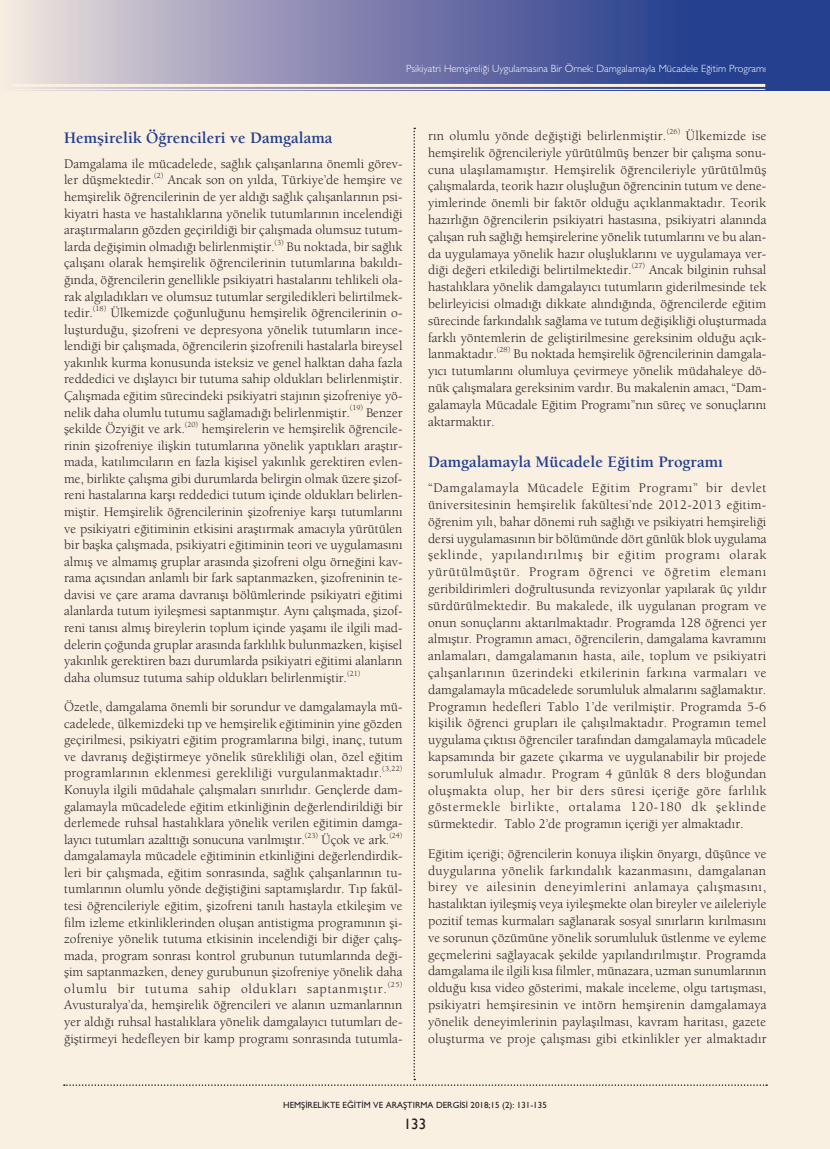
<style>
.page{position:relative;width:830px;height:1149px;background:#fff}
.page>*{position:absolute;margin:0;border:0;box-sizing:border-box;transform-origin:0 0}
.t1{font:16.5px "Berkeley Bold Tr";color:#253f8e}
.t2{font:15px "Gill Sans";color:#231f20}
.t3{font:13.5px/16.5px "Berkeley Book Tr";color:#231f20;text-align:justify}
.t4{font:10.5px "Gill Sans Light Tr";color:#fff}
.t5{font:9px "Gill Sans Normal Tr";color:#231f20}
.t6{font:7.8px "Berkeley Book Tr";color:#231f20}
</style>
<div class="page">
<div style="left:0;top:0;width:829px;height:1148px;background:#f9f0e2"></div>
<svg style="left:23px;top:0;width:806px;height:90px;background:#747aab"></svg>
<hr style="left:13px;top:84px;width:751px;height:3px;background:#f9f0e2">
<hr style="left:13px;top:89px;width:751px;height:1px;background:#f9f0e2">
<p class="t4" style="left:406px;top:62px;width:361px">Psikiyatri Hemşireliği Uygulamasına Bir Örnek: Damgalamayla Mücadele Eğitim Programı</p>
<p class="t1" style="left:64px;top:128px;width:270px">Hemşirelik Öğrencileri ve Damgalama</p>
<p class="t3" style="left:64px;top:155px;width:340px">Damgalama ile mücadelede, sağlık çalışanlarına önemli görev&shy;ler düşmektedir.</p>
<p class="t6" style="left:154px;top:171px;width:11px">(2)</p>
<p class="t3" style="left:64px;top:172px;width:340px;text-indent:103px">Ancak son on yılda, Türkiye’de hemşire ve hemşirelik öğrencilerinin de yer aldığı sağlık çalışanlarının psi&shy;kiyatri hasta ve hastalıklarına yönelik tutumlarının incelendiği araştırmaların gözden geçirildiği bir çalışmada olumsuz tutum&shy;larda değişimin olmadığı belirlenmiştir.</p>
<p class="t6" style="left:274px;top:237px;width:11px">(3)</p>
<p class="t3" style="left:64px;top:238px;width:340px;text-indent:222px">Bu noktada, bir sağlık çalışanı olarak hemşirelik öğrencilerinin tutumlarına bakıldı&shy;ğında, öğrencilerin genellikle psikiyatri hastalarını tehlikeli ola&shy;rak algıladıkları ve olumsuz tutumlar sergiledikleri belirtilmek&shy;tedir.<sup>(18)</sup> Ülkemizde çoğunluğunu hemşirelik öğrencilerinin o&shy;luşturduğu, şizofreni ve depresyona yönelik tutumların ince&shy;lendiği bir çalışmada, öğrencilerin şizofrenili hastalarla bireysel yakınlık kurma konusunda isteksiz ve genel halktan daha fazla reddedici ve dışlayıcı bir tutuma sahip oldukları belirlenmiştir.<br>Çalışmada eğitim sürecindeki psikiyatri stajının şizofreniye yö&shy;nelik daha olumlu tutumu sağlamadığı belirlenmiştir.<sup>(19)</sup> Benzer şekilde Özyiğit ve ark.</p>
<p class="t6" style="left:185px;top:420px;width:15px">(20)</p>
<p class="t3" style="left:64px;top:420px;width:340px;text-indent:137px">hemşirelerin ve hemşirelik öğrencile&shy;rinin şizofreniye ilişkin tutumlarına yönelik yaptıkları araştır&shy;mada, katılımcıların en fazla kişisel yakınlık gerektiren evlen&shy;me, birlikte çalışma gibi durumlarda belirgin olmak üzere şizof&shy;reni hastalarına karşı reddedici tutum içinde oldukları belirlen&shy;miştir. Hemşirelik öğrencilerinin şizofreniye karşı tutumlarını ve psikiyatri eğitiminin etkisini araştırmak amacıyla yürütülen bir başka çalışmada, psikiyatri eğitiminin teori ve uygulamasını almış ve almamış gruplar arasında şizofreni olgu örneğini kav&shy;rama açısından anlamlı bir fark saptanmazken, şizofreninin te&shy;davisi ve çare arama davranışı bölümlerinde psikiyatri eğitimi alanlarda tutum iyileşmesi saptanmıştır. Aynı çalışmada, şizof&shy;reni tanısı almış bireylerin toplum içinde yaşamı ile ilgili mad&shy;delerin çoğunda gruplar arasında farklılık bulunmazken, kişisel yakınlık gerektiren bazı durumlarda psikiyatri eğitimi alanların daha olumsuz tutuma sahip oldukları belirlenmiştir.</p>
<p class="t6" style="left:347px;top:668px;width:15px">(21)</p>
<p class="t3" style="left:64px;top:698px;width:340px">Özetle, damgalama önemli bir sorundur ve damgalamayla mü&shy;cadelede, ülkemizdeki tıp ve hemşirelik eğitiminin yine gözden geçirilmesi, psikiyatri eğitim programlarına bilgi, inanç, tutum ve davranış değiştirmeye yönelik sürekliliği olan, özel eğitim programlarının eklenmesi gerekliliği vurgulanmaktadır.</p>
<p class="t6" style="left:382px;top:764px;width:22px">(3,22)</p>
<p class="t3" style="left:64px;top:781px;width:340px">Konuyla ilgili müdahale çalışmaları sınırlıdır. Gençlerde dam&shy;galamayla mücadelede eğitim etkinliğinin değerlendirildiği bir derlemede ruhsal hastalıklara yönelik verilen eğitimin damga&shy;layıcı tutumları azalttığı sonucuna varılmıştır.</p>
<p class="t6" style="left:305px;top:830px;width:15px">(23)</p>
<p class="t3" style="left:321px;top:830px;width:69px">Üçok ve ark.</p>
<p class="t6" style="left:389px;top:830px;width:15px">(24)</p>
<p class="t3" style="left:64px;top:847px;width:340px">damgalamayla mücadele eğitiminin etkinliğini değerlendirdik&shy;leri bir çalışmada, eğitim sonrasında, sağlık çalışanlarının tu&shy;tumlarının olumlu yönde değiştiğini saptamışlardır. Tıp fakül&shy;tesi öğrencileriyle eğitim, şizofreni tanılı hastayla etkileşim ve film izleme etkinliklerinden oluşan antistigma programının şi&shy;zofreniye yönelik tutuma etkisinin incelendiği bir diğer çalış&shy;mada, program sonrası kontrol grubunun tutumlarında deği&shy;şim saptanmazken, deney gurubunun şizofreniye yönelik daha olumlu bir tutuma sahip oldukları saptanmıştır.</p>
<p class="t6" style="left:387px;top:979px;width:16px">(25)</p>
<p class="t3" style="left:64px;top:996px;width:340px">Avusturalya’da, hemşirelik öğrencileri ve alanın uzmanlarının yer aldığı ruhsal hastalıklara yönelik damgalayıcı tutumları de&shy;ğiştirmeyi hedefleyen bir kamp programı sonrasında tutumla-</p>
<p class="t3" style="left:428px;top:127px;width:340px">rın olumlu yönde değiştiği belirlenmiştir.<sup>(26)</sup> Ülkemizde ise hemşirelik öğrencileriyle yürütülmüş benzer bir çalışma sonu&shy;cuna ulaşılamamıştır. Hemşirelik öğrencileriyle yürütülmüş çalışmalarda, teorik hazır oluşluğun öğrencinin tutum ve dene&shy;yimlerinde önemli bir faktör olduğu açıklanmaktadır. Teorik hazırlığın öğrencilerin psikiyatri hastasına, psikiyatri alanında çalışan ruh sağlığı hemşirelerine yönelik tutumlarını ve bu alan&shy;da uygulamaya yönelik hazır oluşluklarını ve uygulamaya ver&shy;diği değeri etkilediği belirtilmektedir.<sup>(27)</sup> Ancak bilginin ruhsal hastalıklara yönelik damgalayıcı tutumların giderilmesinde tek belirleyicisi olmadığı dikkate alındığında, öğrencilerde eğitim sürecinde farkındalık sağlama ve tutum değişikliği oluşturmada farklı yöntemlerin de geliştirilmesine gereksinim olduğu açık&shy;lanmaktadır.<sup>(28)</sup> Bu noktada hemşirelik öğrencilerinin damgala&shy;yıcı tutumlarını olumluya çevirmeye yönelik müdahaleye dö&shy;nük çalışmalara gereksinim vardır. Bu makalenin amacı, “Dam&shy;galamayla Mücadale Eğitim Programı”nın süreç ve sonuçlarını aktarmaktır.</p>
<p class="t1" style="left:428px;top:451px;width:296px">Damgalamayla Mücadele Eğitim Programı</p>
<p class="t3" style="left:428px;top:479px;width:340px">“Damgalamayla Mücadele Eğitim Programı” bir devlet üniversitesinin hemşirelik fakültesi’nde 2012-2013 eğitim&shy;öğrenim yılı, bahar dönemi ruh sağlığı ve psikiyatri hemşireliği dersi uygulamasının bir bölümünde dört günlük blok uygulama şeklinde, yapılandırılmış bir eğitim programı olarak yürütülmüştür. Program öğrenci ve öğretim elemanı geribildirimleri doğrultusunda revizyonlar yapılarak üç yıldır sürdürülmektedir. Bu makalede, ilk uygulanan program ve onun sonuçlarını aktarılmaktadır. Programda 128 öğrenci yer almıştır. Programın amacı, öğrencilerin, damgalama kavramını anlamaları, damgalamanın hasta, aile, toplum ve psikiyatri çalışanlarının üzerindeki etkilerinin farkına varmaları ve damgalamayla mücadelede sorumluluk almalarını sağlamaktır.<br>Programın hedefleri Tablo 1’de verilmiştir. Programda 5-6 kişilik öğrenci grupları ile çalışılmaktadır. Programın temel uygulama çıktısı öğrenciler tarafından damgalamayla mücadele kapsamında bir gazete çıkarma ve uygulanabilir bir projede sorumluluk almadır. Program 4 günlük 8 ders bloğundan oluşmakta olup, her bir ders süresi içeriğe göre farlılık göstermekle birlikte, ortalama 120-180 dk şeklinde sürmektedir. Tablo 2’de programın içeriği yer almaktadır.</p>
<p class="t3" style="left:428px;top:844px;width:340px">Eğitim içeriği; öğrencilerin konuya ilişkin önyargı, düşünce ve duygularına yönelik farkındalık kazanmasını, damgalanan birey ve ailesinin deneyimlerini anlamaya çalışmasını, hastalıktan iyileşmiş veya iyileşmekte olan bireyler ve aileleriyle pozitif temas kurmaları sağlanarak sosyal sınırların kırılmasını ve sorunun çözümüne yönelik sorumluluk üstlenme ve eyleme geçmelerini sağlayacak şekilde yapılandırılmıştır. Programda damgalama ile ilgili kısa filmler, münazara, uzman sunumlarının olduğu kısa video gösterimi, makale inceleme, olgu tartışması, psikiyatri hemşiresinin ve intörn hemşirenin damgalamaya yönelik deneyimlerinin paylaşılması, kavram haritası, gazete oluşturma ve proje çalışması gibi etkinlikler yer almaktadır</p>
<p class="t5" style="left:283px;top:1099px;width:265px">HEMŞİRELİKTE EĞİTİM VE ARAŞTIRMA DERGİSİ 2018;15 (2): 131-135</p>
<p class="t2" style="left:403px;top:1114px;width:24px">133</p>
</div>
